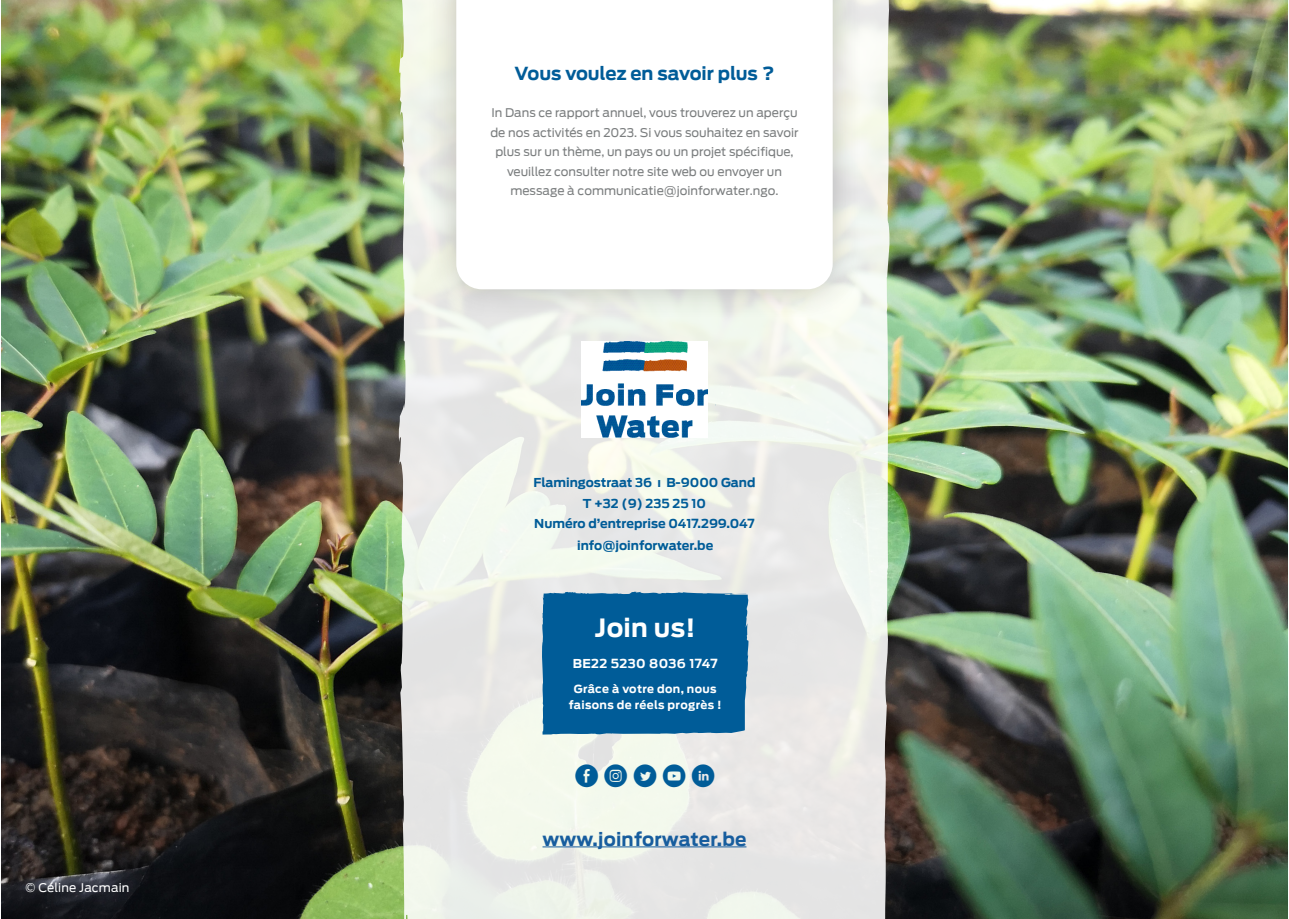
<style>
.page{position:relative;width:1289px;height:919px;background:#fff}
.page>*{position:absolute;margin:0;border:0;box-sizing:border-box;transform-origin:0 0}
.t1{font:700 25.2px "Antenna";letter-spacing:.01em;color:#fff}
.t2{font:22.35px "Social Media Circled";color:#005c98}
.Subtitel_1{font:700 18.3px "Antenna";letter-spacing:.01em;color:#175d9e}
.t3{font:700 18px "Antenna";letter-spacing:-.005em;color:#005c98}
.Bodytekst_blauwe_highlight{font:700 12.3px "Antenna";color:#005c98}
.t4{font:700 12.3px "Antenna";letter-spacing:.03em;color:#fff}
.t5{font:12px/19.5px "Antenna";color:#7b7e7f;text-align:center}
.blauwe_hoofdtitel{font:12px "Antenna";letter-spacing:.01em;color:#fff}
.t6{font:700 11.25px/15.8px "Antenna";letter-spacing:.03em;color:#fff;text-align:center}
</style>
<div class="page">
<img style="left:1px;top:0;width:1286px;height:918px">
<svg style="left:398px;top:0;width:493px;height:918px;fill:#ebeae8"></svg>
<div style="left:425px;top:0;width:438px;height:320px;background:#231f20;opacity:.27"></div>
<svg style="left:456px;top:0;width:376px;height:289px"></svg>
<hr style="left:542px;top:846px;width:204px;height:1px;background:#175d9e">
<img style="left:582px;top:342px;width:125px;height:95px">
<div style="left:541px;top:591px;width:208px;height:143px;background:#005c98"></div>
<p class="blauwe_hoofdtitel" style="left:26px;top:880px;width:105px">© Céline Jacmain</p>
<p class="t3" style="left:514px;top:63px;width:261px">Vous voulez en savoir plus ?</p>
<p class="t5" style="left:490px;top:103px;width:309px">In Dans ce rapport annuel, vous trouverez un aperçu de nos activités en 2023. Si vous souhaitez en savoir plus sur un thème, un pays ou un projet spécifique, veuillez consulter notre site web ou envoyer un message à communicatie@joinforwater.ngo.</p>
<p class="Bodytekst_blauwe_highlight" style="left:533px;top:475px;width:223px">Flamingostraat 36 ı B-9000 Gand</p>
<p class="Bodytekst_blauwe_highlight" style="left:583px;top:495px;width:125px">T +32 (9) 235 25 10</p>
<p class="Bodytekst_blauwe_highlight" style="left:534px;top:515px;width:222px">Numéro d’entreprise 0417.299.047</p>
<p class="Bodytekst_blauwe_highlight" style="left:577px;top:537px;width:138px">info@joinforwater.be</p>
<p class="t1" style="left:595px;top:612px;width:102px">Join us!</p>
<p class="t4" style="left:573px;top:656px;width:146px">BE22 5230 8036 1747</p>
<p class="t6" style="left:568px;top:681px;width:154px">Grâce à votre don, nous faisons de réels progrès !</p>
<p class="t2" style="left:575px;top:764px;width:141px">E Q D M C</p>
<p class="Subtitel_1" style="left:542px;top:827px;width:205px">www.joinforwater.be</p>
</div>
